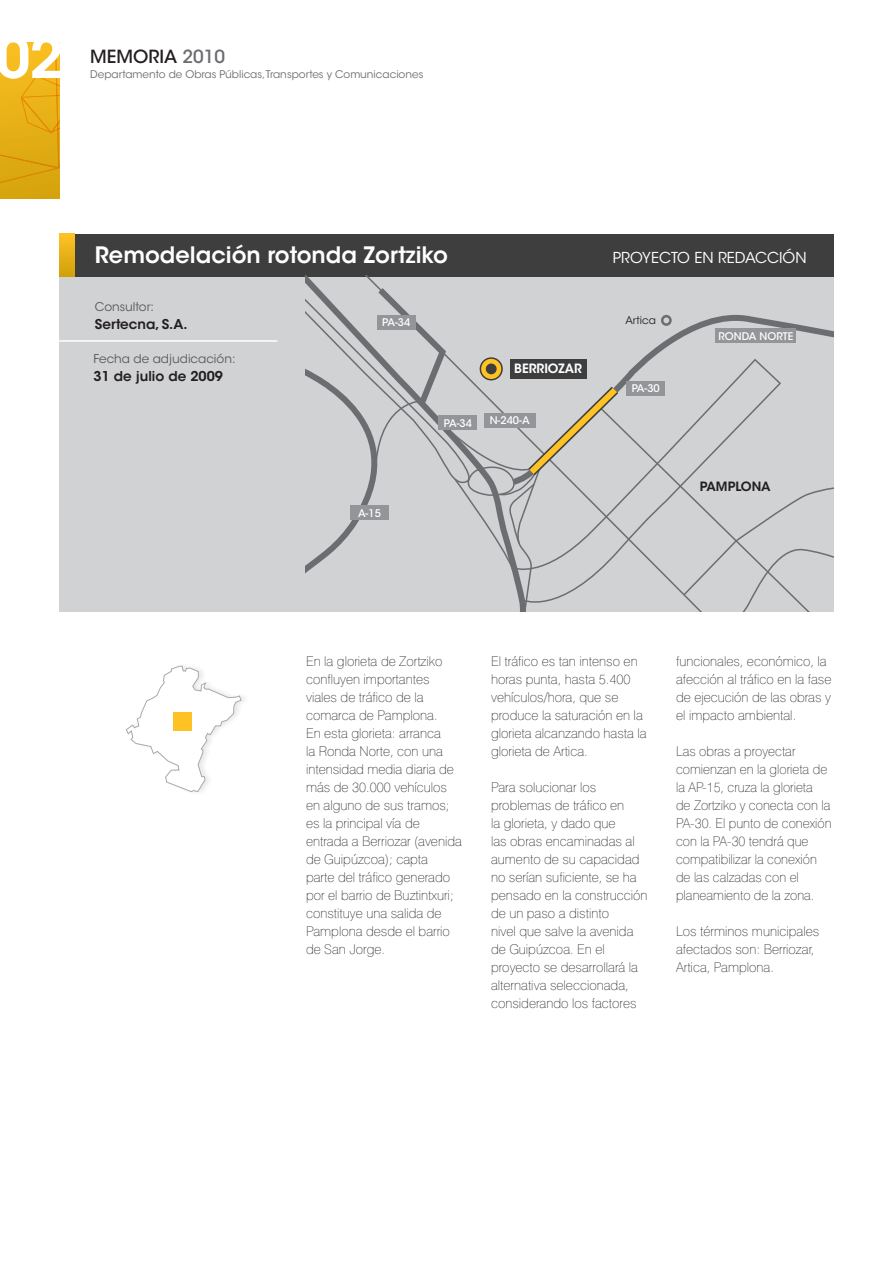
<style>
.page{position:relative;width:893px;height:1263px;background:#fff}
.page>*{position:absolute;margin:0;border:0;box-sizing:border-box;transform-origin:0 0}
.t1{font:600 57px "ITC Avant Garde Std";color:#fff}
.t2{font:600 22.5px "ITC Avant Garde Std";color:#fff}
.t3{font:500 18px "ITC Avant Garde Std";color:#231f20}
.t4{font:15px "ITC Avant Garde Std";color:#fff}
.t5{font:100 13.5px/18px "Swiss 721 BT";color:#231f20}
.t6{font:600 13.5px "ITC Avant Garde Std";color:#231f20}
.t7{font:600 12.75px "ITC Avant Garde Std";color:#fff}
.t8{font:600 12.75px "ITC Avant Garde Std";color:#231f20}
.t9{font:12px "ITC Avant Garde Std";color:#57585a}
.t10{font:10.5px "ITC Avant Garde Std";color:#6c6d70}
.t11{font:500 10.5px "ITC Avant Garde Std";color:#fff}
.t12{font:10.5px "ITC Avant Garde Std";color:#231f20}
.s1{color:#6c6d70}
</style>
<div class="page">
<div style="left:0;top:43px;width:60px;height:155px;background:#d6a40d"></div>
<svg style="left:0;top:43px;width:60px;height:140px"></svg>
<div style="left:59px;top:270px;width:774px;height:342px;background:#d1d2d4"></div>
<hr style="left:52px;top:340px;width:225px;height:2px;background:#fff">
<div style="left:59px;top:234px;width:774px;height:42px;background:#3e3e3f"></div>
<svg style="left:59px;top:234px;width:15px;height:42px"></svg>
<svg style="left:306px;top:282px;width:527px;height:330px"></svg>
<div style="left:350px;top:505px;width:38px;height:15px;background:#939598"></div>
<div style="left:377px;top:315px;width:38px;height:15px;background:#939598"></div>
<div style="left:439px;top:415px;width:38px;height:15px;background:#939598"></div>
<div style="left:626px;top:381px;width:39px;height:15px;background:#939598"></div>
<div style="left:715px;top:328px;width:81px;height:15px;background:#939598"></div>
<div style="left:484px;top:413px;width:51px;height:15px;background:#939598"></div>
<svg style="left:126px;top:665px;width:116px;height:127px"></svg>
<div style="left:173px;top:712px;width:19px;height:19px;background:#fec224"></div>
<h1 class="t1" style="left:-4px;top:21px;width:69px">02</h1>
<h3 class="t3" style="left:90px;top:45px;width:136px">MEMORIA <span class="s1">2010</span></h3>
<p class="t10" style="left:90px;top:68px;width:335px">Departamento de Obras Públicas, Transportes y Comunicaciones</p>
<h2 class="t2" style="left:95px;top:241px;width:355px">Remodelación rotonda Zortziko</h2>
<p class="t4" style="left:613px;top:248px;width:11px">pro</p>
<p class="t4" style="left:642px;top:248px;width:20px">yecto</p>
<p class="t4" style="left:694px;top:248px;width:34px">en redacci</p>
<p class="t4" style="left:783px;top:248px;width:25px">ón</p>
<p class="t9" style="left:95px;top:299px;width:61px">Consultor:</p>
<p class="t6" style="left:95px;top:315px;width:94px">Sertecna, S.A.</p>
<p class="t9" style="left:94px;top:352px;width:143px">Fecha de adjudicación:</p>
<p class="t6" style="left:94px;top:368px;width:131px">31 de julio de 2009</p>
<p class="t11" style="left:382px;top:316px;width:30px">PA-34</p>
<p class="t11" style="left:358px;top:506px;width:24px">A-15</p>
<p class="t11" style="left:444px;top:416px;width:30px">PA-34</p>
<p class="t7" style="left:514px;top:360px;width:69px">berriozar</p>
<p class="t11" style="left:490px;top:414px;width:41px">N-240-A</p>
<p class="t12" style="left:625px;top:314px;width:32px">Artica</p>
<p class="t11" style="left:632px;top:382px;width:30px">PA-30</p>
<p class="t11" style="left:718px;top:329px;width:76px">RONDA NORTE</p>
<p class="t8" style="left:700px;top:478px;width:72px">pamplona</p>
<p class="t5" style="left:306px;top:652px;width:157px">En la glorieta de Zortziko confluyen importantes viales de tráfico de la comarca de Pamplona.<br>En esta glorieta: arranca<br>la Ronda Norte, con una intensidad media diaria de más de 30.000 vehículos en alguno de sus tramos; es la principal vía de entrada a Berriozar (avenida de Guipúzcoa); capta<br>parte del tráfico generado por el barrio de Buztintxuri; constituye una salida de<br>Pamplona desde el barrio de San Jorge.</p>
<p class="t5" style="left:491px;top:652px;width:157px">El tráfico es tan intenso en horas punta, hasta 5.400 vehículos/hora, que se produce la saturación en la glorieta alcanzando hasta la glorieta de Artica.</p>
<p class="t5" style="left:491px;top:778px;width:158px">Para solucionar los problemas de tráfico en<br>la glorieta, y dado que<br>las obras encaminadas al aumento de su capacidad no serían suficiente, se ha pensado en la construcción de un paso a distinto<br>nivel que salve la avenida de Guipúzcoa. En el proyecto se desarrollará la alternativa seleccionada, considerando los factores</p>
<p class="t5" style="left:676px;top:652px;width:157px">funcionales, económico, la afección al tráfico en la fase de ejecución de las obras y el impacto ambiental.</p>
<p class="t5" style="left:676px;top:742px;width:157px">Las obras a proyectar comienzan en la glorieta de la AP-15, cruza la glorieta<br>de Zortziko y conecta con la<br>PA-30. El punto de conexión con la PA-30 tendrá que compatibilizar la conexión de las calzadas con el planeamiento de la zona.</p>
<p class="t5" style="left:676px;top:922px;width:145px">Los términos municipales afectados son: Berriozar,<br>Artica, Pamplona.</p>
</div>
